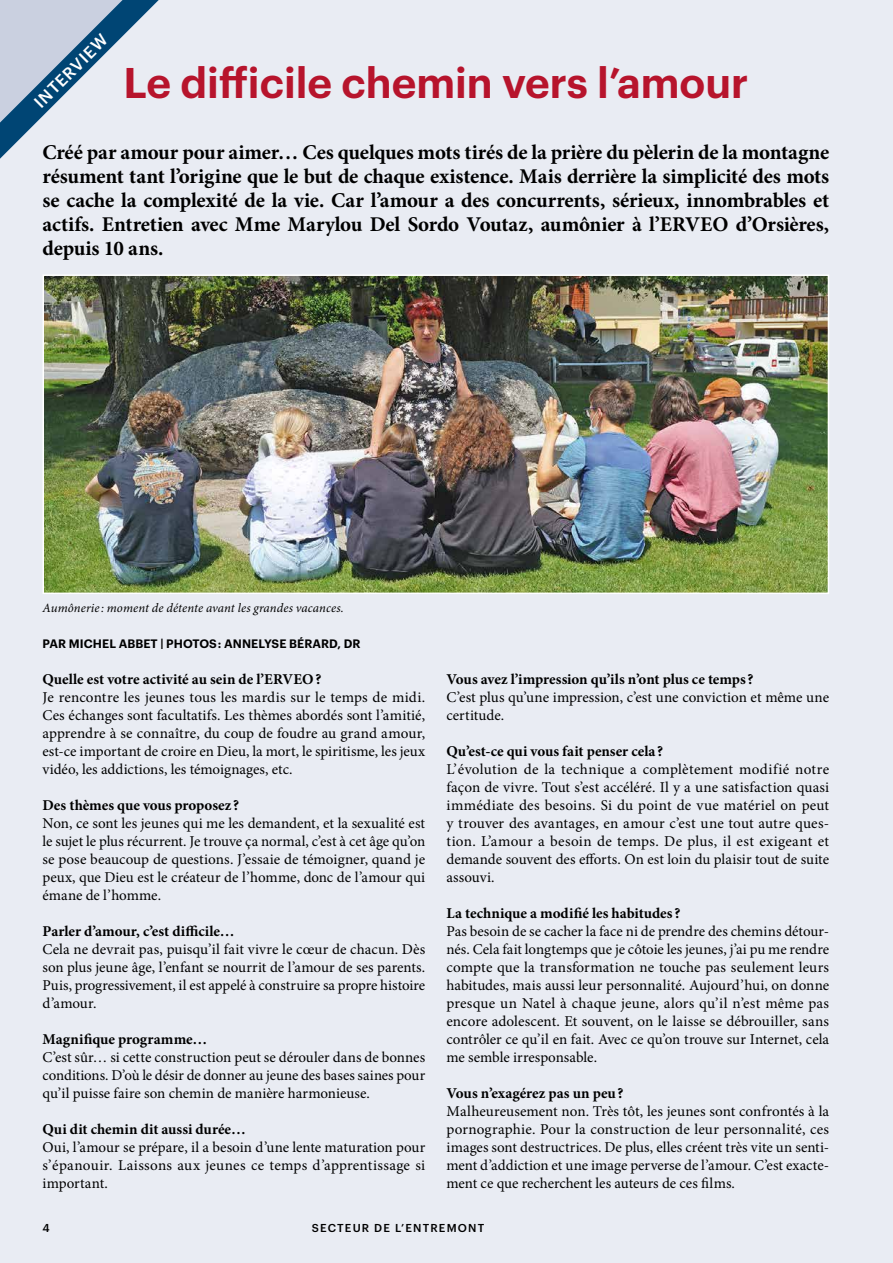
<style>
.page{position:relative;width:893px;height:1263px;background:#e9ecf3}
.page>*{position:absolute;margin:0;border:0;box-sizing:border-box;transform-origin:0 0}
.t1{font:600 42px "Graphik";color:#b7142c}
.t2{font:700 21px/24px "Minion Pro";letter-spacing:-.015em;color:#000;text-align:justify}
.t3{font:500 16.5px "Graphik";color:#fff}
.t4{font:15px/18px "Minion Pro";color:#000;text-align:justify}
.t5{font:700 15px "Minion Pro";color:#000}
.t6{font:italic 12.75px "Minion Pro";letter-spacing:.005em;color:#000}
.t7{font:600 12px "Graphik";letter-spacing:.005em;color:#000}
.t8{font:500 11.25px "Graphik";letter-spacing:.105em;color:#000}
</style>
<div class="page">
<svg style="left:0;top:0;width:159px;height:159px"></svg>
<img style="left:46px;top:277px;width:780px;height:314px">
<div style="left:43px;top:274px;width:786px;height:320px;border:2px solid #fff"></div>
<p class="t3" style="left:28px;top:96px;width:97px;rotate:-45deg">INTERVIEW</p>
<h1 class="t1" style="left:123px;top:51px;width:626px">Le difficile chemin vers l’amour</h1>
<p class="t2" style="left:43px;top:140px;width:788px">Créé par amour pour aimer… Ces quelques mots tirés de la prière du pèlerin de la montagne résument tant l’origine que le but de chaque existence. Mais derrière la simplicité des mots se cache la complexité de la vie. Car l’amour a des concurrents, sérieux, innombrables et actifs. Entretien avec Mme Marylou Del Sordo Voutaz, aumônier à l’ERVEO d’Orsières, depuis 10 ans.</p>
<p class="t6" style="left:43px;top:599px;width:303px">Aumônerie: moment de détente avant les grandes vacances.</p>
<p class="t7" style="left:43px;top:634px;width:319px">PAR MICHEL ABBET | PHOTOS : ANNELYSE BÉRARD, DR</p>
<p class="t5" style="left:43px;top:669px;width:280px">Quelle est votre activité au sein de l’ERVEO?</p>
<p class="t4" style="left:43px;top:688px;width:384px">Je rencontre les jeunes tous les mardis sur le temps de midi.<br>Ces échanges sont facultatifs. Les thèmes abordés sont l’amitié, apprendre à se connaître, du coup de foudre au grand amour, est-ce important de croire en Dieu, la mort, le spiritisme, les jeux vidéo, les addictions, les témoignages, etc.</p>
<p class="t5" style="left:43px;top:795px;width:198px">Des thèmes que vous proposez ?</p>
<p class="t4" style="left:43px;top:814px;width:384px">Non, ce sont les jeunes qui me les demandent, et la sexualité est le sujet le plus récurrent. Je trouve ça normal, c’est à cet âge qu’on se pose beaucoup de questions. J’essaie de témoigner, quand je peux, que Dieu est le créateur de l’homme, donc de l’amour qui émane de l’homme.</p>
<p class="t5" style="left:43px;top:921px;width:194px">Parler d’amour, c’est difficile…</p>
<p class="t4" style="left:43px;top:940px;width:384px">Cela ne devrait pas, puisqu’il fait vivre le cœur de chacun. Dès son plus jeune âge, l’enfant se nourrit de l’amour de ses parents.<br>Puis, progressivement, il est appelé à construire sa propre histoire d’amour.</p>
<p class="t5" style="left:43px;top:1029px;width:166px">Magnifique programme…</p>
<p class="t4" style="left:43px;top:1048px;width:384px">C’est sûr… si cette construction peut se dérouler dans de bonnes conditions. D’où le désir de donner au jeune des bases saines pour qu’il puisse faire son chemin de manière harmonieuse.</p>
<p class="t5" style="left:43px;top:1119px;width:205px">Qui dit chemin dit aussi durée…</p>
<p class="t4" style="left:43px;top:1138px;width:384px">Oui, l’amour se prépare, il a besoin d’une lente maturation pour s’épanouir. Laissons aux jeunes ce temps d’apprentissage si important.</p>
<p class="t5" style="left:446px;top:669px;width:308px">Vous avez l’impression qu’ils n’ont plus ce temps?</p>
<p class="t4" style="left:446px;top:688px;width:384px">C’est plus qu’une impression, c’est une conviction et même une certitude.</p>
<p class="t5" style="left:446px;top:741px;width:218px">Qu’est-ce qui vous fait penser cela?</p>
<p class="t4" style="left:446px;top:760px;width:384px">L’évolution de la technique a complètement modifié notre façon de vivre. Tout s’est accéléré. Il y a une satisfaction quasi immédiate des besoins. Si du point de vue matériel on peut y trouver des avantages, en amour c’est une tout autre ques&shy;tion. L’amour a besoin de temps. De plus, il est exigeant et demande souvent des efforts. On est loin du plaisir tout de suite assouvi.</p>
<p class="t5" style="left:446px;top:903px;width:235px">La technique a modifié les habitudes?</p>
<p class="t4" style="left:446px;top:922px;width:384px">Pas besoin de se cacher la face ni de prendre des chemins détour&shy;nés. Cela fait longtemps que je côtoie les jeunes, j’ai pu me rendre compte que la transformation ne touche pas seulement leurs habitudes, mais aussi leur personnalité. Aujourd’hui, on donne presque un Natel à chaque jeune, alors qu’il n’est même pas encore adolescent. Et souvent, on le laisse se débrouiller, sans contrôler ce qu’il en fait. Avec ce qu’on trouve sur Internet, cela me semble irresponsable.</p>
<p class="t5" style="left:446px;top:1083px;width:178px">Vous n’exagérez pas un peu?</p>
<p class="t4" style="left:446px;top:1102px;width:384px">Malheureusement non. Très tôt, les jeunes sont confrontés à la pornographie. Pour la construction de leur personnalité, ces images sont destructrices. De plus, elles créent très vite un senti&shy;ment d’addiction et une image perverse de l’amour. C’est exacte&shy;ment ce que recherchent les auteurs de ces films.</p>
<p class="t8" style="left:43px;top:1219px;width:9px">4</p>
<p class="t8" style="left:312px;top:1220px;width:174px">SECTEUR DE L’ENTREMONT</p>
</div>
